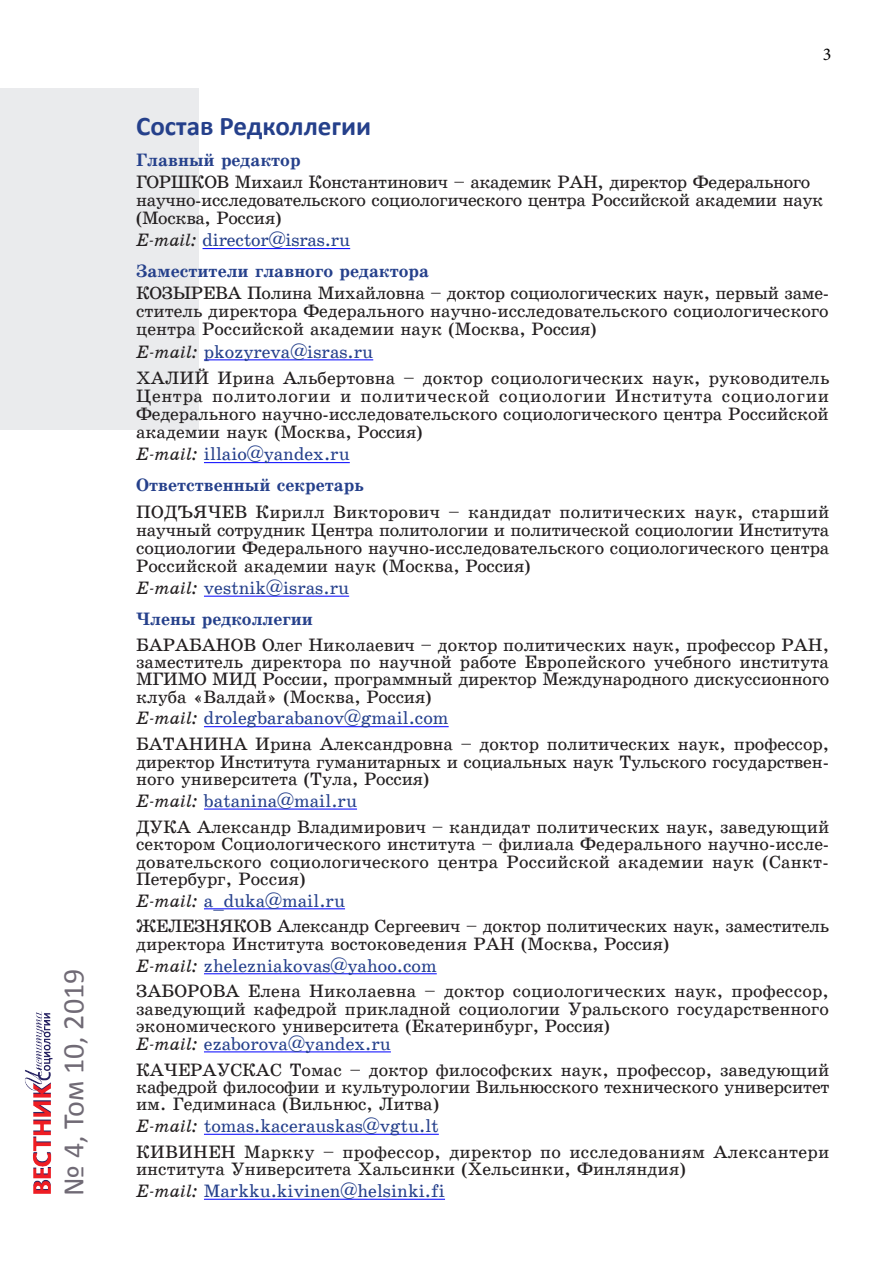
<style>
.page{position:relative;width:893px;height:1263px;background:#fff}
.page>*{position:absolute;margin:0;border:0;box-sizing:border-box;transform-origin:0 0}
.t1{font:30px "Calibri";color:#706a75}
.Заголовок_Редакция{font:700 27px "Calibri";color:#25408b}
.Список_Редакция2{font:18px/17.4px "School Book C";color:#231f20;text-align:justify}
.Список_Редакция{font:18px/18px "School Book C";letter-spacing:-.02em;color:#231f20;text-align:justify}
.Список_Редакция-2{font:18px "School Book C";color:#25408b}
.Список_Редакция-3{font:18px "School Book C Bold";color:#25408b}
.Список_Редакция2-2{font:18px "School Book C";color:#25408b}
.Список_Редакция2-3{font:18px "School Book C Bold";color:#25408b}
.t2{font:18px "Minion Pro";color:#000}
.s1{font-family:"School Book C Italic";color:#231f20}
</style>
<div class="page">
<div style="left:0;top:88px;width:198px;height:341px;background:#eaebed"></div>
<hr style="left:203px;top:248px;width:147px;height:1px;background:#00f">
<hr style="left:204px;top:360px;width:169px;height:1px;background:#00f">
<hr style="left:204px;top:462px;width:146px;height:1px;background:#00f">
<hr style="left:204px;top:596px;width:145px;height:1px;background:#00f">
<hr style="left:204px;top:726px;width:245px;height:1px;background:#00f">
<hr style="left:204px;top:809px;width:153px;height:1px;background:#00f">
<hr style="left:204px;top:908px;width:141px;height:1px;background:#00f">
<hr style="left:204px;top:973px;width:233px;height:1px;background:#00f">
<hr style="left:204px;top:1052px;width:187px;height:1px;background:#00f">
<hr style="left:204px;top:1134px;width:235px;height:1px;background:#00f">
<hr style="left:204px;top:1199px;width:241px;height:1px;background:#00f">
<img style="left:24px;top:1011px;width:29px;height:183px">
<h1 class="t1" style="left:55px;top:1196px;width:229px;rotate:-90deg">№ 4, Том 10, 2019</h1>
<p class="t2" style="left:823px;top:42px;width:10px">3</p>
<p class="Заголовок_Редакция" style="left:136px;top:109px;width:237px">Состав Редколлегии</p>
<p class="Список_Редакция-3" style="left:136px;top:150px;width:166px">Главный редактор</p>
<p class="Список_Редакция" style="left:136px;top:173px;width:689px;text-align:left">ГОРШКОВ Михаил Константинович – академик РАН, директор Федерального научно-исследовательского социологического центра Российской академии наук (Москва, Россия)</p>
<p class="Список_Редакция-2" style="left:136px;top:231px;width:216px"><span class="s1">E-mail:</span> director@isras.ru</p>
<p class="Список_Редакция-3" style="left:136px;top:261px;width:295px">Заместители главного редактора</p>
<p class="Список_Редакция2" style="left:136px;top:284px;width:695px;line-height:18px">КОЗЫРЕВА Полина Михайловна – доктор социологических наук, первый заме&shy;ститель директора Федерального научно-исследовательского социологического центра Российской академии наук (Москва, Россия)</p>
<p class="Список_Редакция2-2" style="left:136px;top:342px;width:239px"><span class="s1">E-mail:</span> pkozyreva@isras.ru</p>
<p class="Список_Редакция2" style="left:136px;top:369px;width:695px;line-height:18px">ХАЛИЙ Ирина Альбертовна – доктор социологических наук, руководитель Центра политологии и политической социологии Института социологии Федерального научно-исследовательского социологического центра Российской академии наук (Москва, Россия)</p>
<p class="Список_Редакция2-2" style="left:136px;top:445px;width:215px"><span class="s1">E-mail:</span> illaio@yandex.ru</p>
<p class="Список_Редакция2-3" style="left:136px;top:475px;width:229px">Ответственный секретарь</p>
<p class="Список_Редакция" style="left:136px;top:503px;width:695px">ПОДЪЯЧЕВ Кирилл Викторович – кандидат политических наук, старший научный сотрудник Центра политологии и политической социологии Института социологии Федерального научно-исследовательского социологического центра Российской академии наук (Москва, Россия)</p>
<p class="Список_Редакция-2" style="left:136px;top:578px;width:215px"><span class="s1">E-mail:</span> vestnik@isras.ru</p>
<p class="Список_Редакция-3" style="left:136px;top:609px;width:179px">Члены редколлегии</p>
<p class="Список_Редакция2" style="left:136px;top:636px;width:695px">БАРАБАНОВ Олег Николаевич – доктор политических наук, профессор РАН, заместитель директора по научной работе Европейского учебного института МГИМО МИД России, программный директор Международного дискуссионного клуба «Валдай» (Москва, Россия)</p>
<p class="Список_Редакция-2" style="left:136px;top:709px;width:314px"><span class="s1">E-mail:</span> drolegbarabanov@gmail.com</p>
<p class="Список_Редакция" style="left:136px;top:736px;width:695px;line-height:17.4px">БАТАНИНА Ирина Александровна – доктор политических наук, профессор, директор Института гуманитарных и социальных наук Тульского государствен&shy;ного университета (Тула, Россия)</p>
<p class="Список_Редакция-2" style="left:136px;top:791px;width:222px"><span class="s1">E-mail:</span> batanina@mail.ru</p>
<p class="Список_Редакция2" style="left:136px;top:818px;width:695px">ДУКА Александр Владимирович – кандидат политических наук, заведующий сектором Социологического института – филиала Федерального научно-иссле&shy;довательского социологического центра Российской академии наук (Санкт-Петербург, Россия)</p>
<p class="Список_Редакция-2" style="left:136px;top:891px;width:210px"><span class="s1">E-mail:</span> a_duka@mail.ru</p>
<p class="Список_Редакция2" style="left:136px;top:918px;width:695px">ЖЕЛЕЗНЯКОВ Александр Сергеевич – доктор политических наук, заместитель директора Института востоковедения РАН (Москва, Россия)</p>
<p class="Список_Редакция-2" style="left:136px;top:956px;width:302px"><span class="s1">E-mail:</span> zhelezniakovas@yahoo.com</p>
<p class="Список_Редакция2" style="left:136px;top:983px;width:694px">ЗАБОРОВА Елена Николаевна – доктор социологических наук, профессор, заведующий кафедрой прикладной социологии Уральского государственного экономического университета (Екатеринбург, Россия)</p>
<p class="Список_Редакция-2" style="left:136px;top:1034px;width:256px"><span class="s1">E-mail:</span> ezaborova@yandex.ru</p>
<p class="Список_Редакция2" style="left:136px;top:1061px;width:695px">КАЧЕРАУСКАС Томас – доктор философских наук, профессор, заведующий кафедрой философии и культурологии Вильнюсского технического университет им. Гедиминаса (Вильнюс, Литва)</p>
<p class="Список_Редакция-2" style="left:136px;top:1116px;width:304px"><span class="s1">E-mail:</span> tomas.kacerauskas@vgtu.lt</p>
<p class="Список_Редакция2" style="left:136px;top:1143px;width:695px">КИВИНЕН Маркку – профессор, директор по исследованиям Алексантери института Университета Хальсинки (Хельсинки, Финляндия)</p>
<p class="Список_Редакция-2" style="left:136px;top:1181px;width:310px"><span class="s1">E-mail:</span> Markku.kivinen@helsinki.fi</p>
</div>
